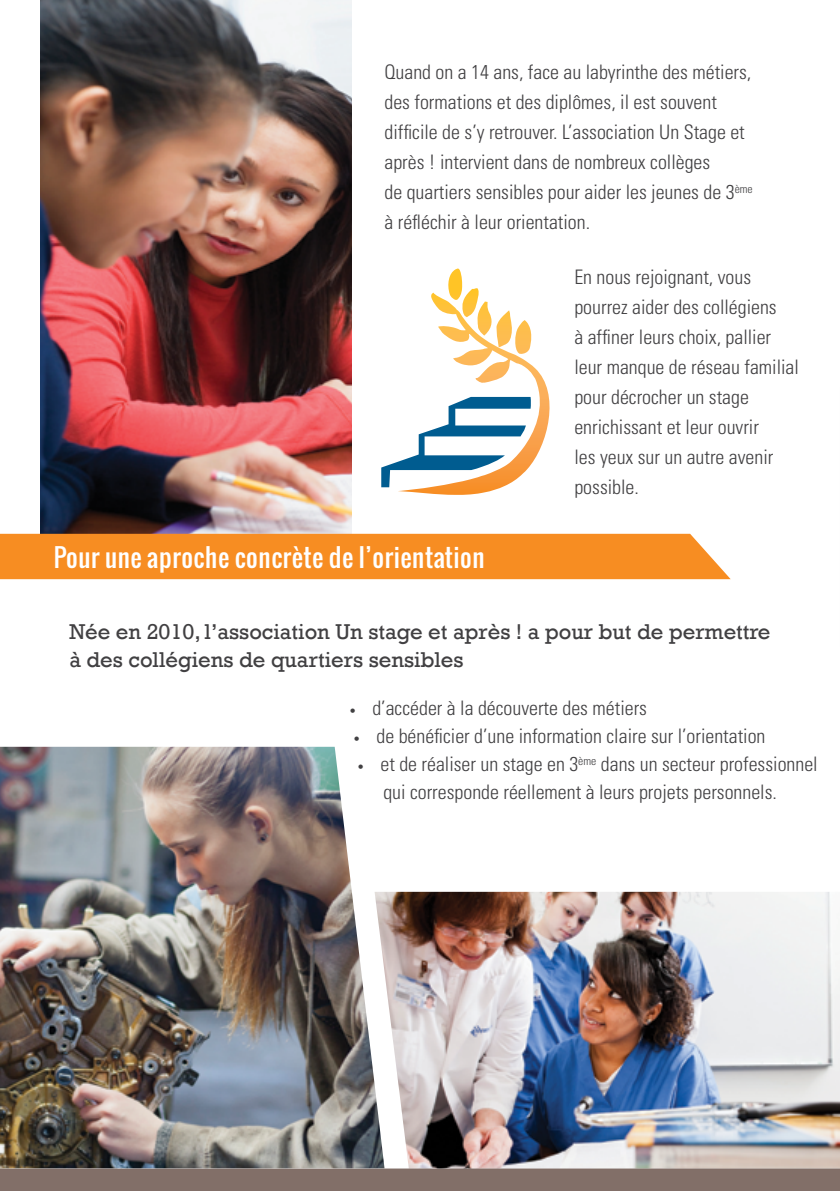
<style>
.page{position:relative;width:840px;height:1191px;background:#fff}
.page>*{position:absolute;margin:0;border:0;box-sizing:border-box;transform-origin:0 0}
.t1{font:25px "Oswald";letter-spacing:.025em;color:#fff}
.t2{font:22px/28px "Rockwell";color:#414042}
.t3{font:300 condensed 20px/30px "Univers";color:#414042}
.s1{font-size:12px}
</style>
<div class="page">
<img style="left:384px;top:891px;width:455px;height:277px">
<img style="left:41px;top:0;width:310px;height:534px">
<div style="left:0;top:1168px;width:839px;height:23px;background:#826f68"></div>
<div style="left:0;top:534px;width:730px;height:45px;background:#f78d22"></div>
<svg style="left:381px;top:268px;width:169px;height:227px"></svg>
<img style="left:0;top:747px;width:384px;height:421px">
<p class="t3" style="left:384px;top:57px;width:369px">Quand on a 14 ans, face au labyrinthe des métiers, des formations et des diplômes, il est souvent difficile de s’y retrouver. L’association Un Stage et après ! intervient dans de nombreux collèges<br>de quartiers sensibles pour aider les jeunes de 3<sup>ème </sup>à réfléchir à leur orientation.</p>
<p class="t1" style="left:54px;top:538px;width:432px">Pour une aproche concrète de l’orientation</p>
<p class="t3" style="left:574px;top:261px;width:226px">En nous rejoignant, vous pourrez aider des collégiens<br>à affiner leurs choix, pallier leur manque de réseau familial pour décrocher un stage enrichissant et leur ouvrir<br>les yeux sur un autre avenir possible.</p>
<p class="t2" style="left:69px;top:618px;width:702px">Née en 2010, l’association Un stage et après ! a pour but de permettre à des collégiens de quartiers sensibles</p>
<p class="t3" style="left:349px;top:693px;width:299px"><span class="s1">•</span> d’accéder à la découverte des métiers</p>
<p class="t3" style="left:353px;top:721px;width:413px"><span class="s1">•</span> de bénéficier d’une information claire sur l’orientation</p>
<p class="t3" style="left:383px;top:750px;width:435px;line-height:28px;text-indent:-26px"><span class="s1">•</span> et de réaliser un stage en 3<sup>ème</sup> dans un secteur professionnel qui corresponde réellement à leurs projets personnels.</p>
</div>
